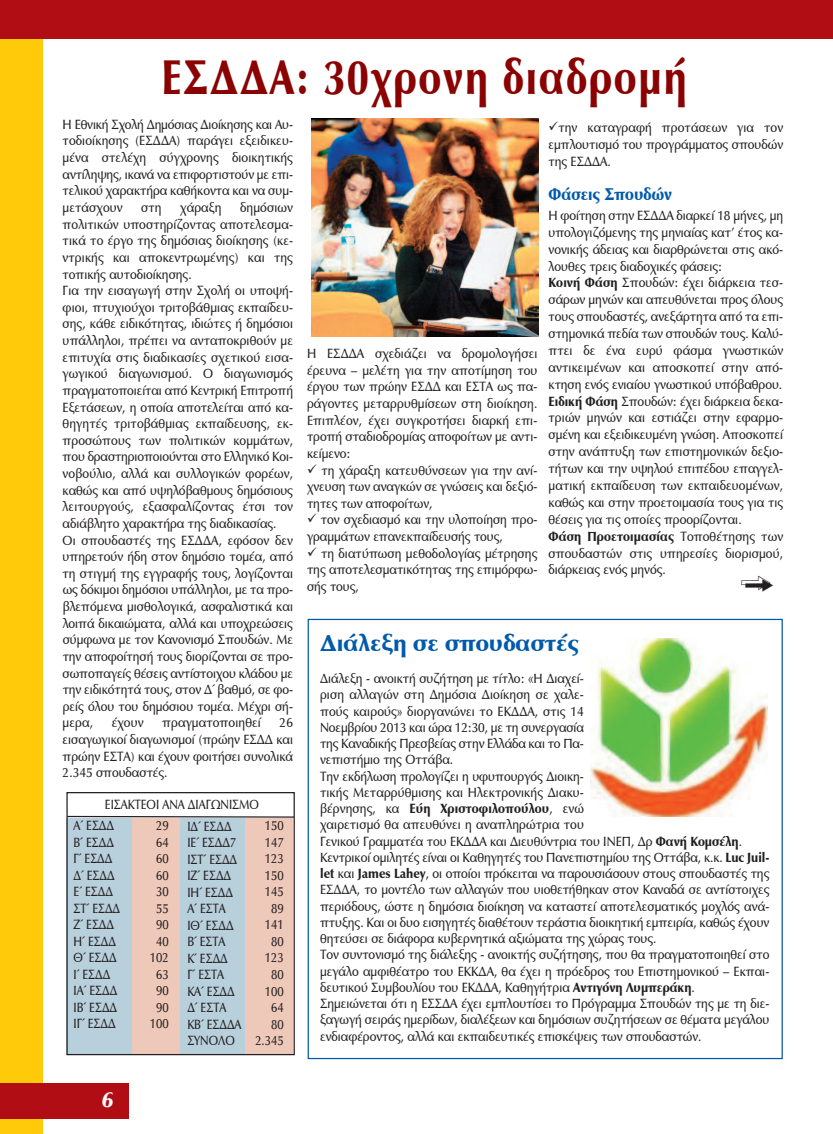
<style>
.page{position:relative;width:833px;height:1134px;background:#fff}
.page>*{position:absolute;margin:0;border:0;box-sizing:border-box;transform-origin:0 0}
.t1{font:50px "UB Optima Bold";letter-spacing:.05em;color:#8b0202;scale:.8 1}
.t2{font:23.75px "UB Optima Bold";color:#015aaa}
.t3{font:italic 22.5px "UB Optima Bold";color:#fff}
.t4{font:17.5px "UB Optima Bold";color:#015aaa;scale:.9 1}
.t5{font:13.75px/16.6px "UB Optima";color:#231f20;text-align:justify;scale:.9 1}
.t6{font:13.75px/16.5px "UB Optima";color:#231f20;scale:.85 1}
.t7{font:13.75px "UB Optima Bold";letter-spacing:.01em;color:#231f20;scale:.9 1}
.s1{font-family:"UB Optima Bold"}
.s2{font-family:"UB Optima"}
</style>
<div class="page">
<div style="left:67px;top:818px;width:65px;height:236px;background:#b8cfdc"></div>
<div style="left:132px;top:818px;width:48px;height:236px;background:#eec8b8"></div>
<div style="left:180px;top:818px;width:65px;height:236px;background:#b8cfdc"></div>
<div style="left:245px;top:818px;width:48px;height:236px;background:#eec8b8"></div>
<div style="left:0;top:0;width:833px;height:39px;background:#b00d15"></div>
<div style="left:0;top:39px;width:43px;height:1095px;background:#feca0a"></div>
<div style="left:0;top:1083px;width:128px;height:35px;background:#b00d15"></div>
<div style="left:66px;top:792px;width:229px;height:263px;border:1px solid #231f20"></div>
<svg style="left:66px;top:815px;width:229px;height:3px"></svg>
<img style="left:311px;top:118px;width:228px;height:218px">
<img style="left:590px;top:639px;width:178px;height:177px">
<h1 class="t1" style="left:162px;top:49px;width:658px">ΕΣΔΔΑ: 30χρονη διαδρομή</h1>
<p class="t5" style="left:63px;top:116px;width:257px">Η Εθνική Σχολή Δημόσιας Διοίκησης και Αυ&shy;τοδιοίκησης (ΕΣΔΔΑ) παράγει εξειδικευ&shy;μένα στελέχη σύγχρονης διοικητικής αντίληψης, ικανά να επιφορτιστούν με επι&shy;τελικού χαρακτήρα καθήκοντα και να συμ&shy;μετάσχουν</p>
<p class="t5" style="left:141px;top:200px;width:24px">στη</p>
<p class="t5" style="left:180px;top:200px;width:47px">χάραξη</p>
<p class="t5" style="left:63px;top:200px;width:257px;text-align:left;text-indent:177px">δημόσιων πολιτικών υποστηρίζοντας αποτελεσμα&shy;τικά το έργο της δημόσιας διοίκησης (κε&shy;ντρικής και αποκεντρωμένης) και της τοπικής αυτοδιοίκησης.<br>Για την εισαγωγή στην Σχολή οι υποψή&shy;φιοι, πτυχιούχοι τριτοβάθμιας εκπαίδευ&shy;σης, κάθε ειδικότητας, ιδιώτες ή δημόσιοι υπάλληλοι, πρέπει να ανταποκριθούν με επιτυχία στις διαδικασίες σχετικού εισα&shy;γωγικού διαγωνισμού. Ο διαγωνισμός πραγματοποιείται από Κεντρική Επιτροπή Εξετάσεων, η οποία αποτελείται από κα&shy;θηγητές τριτοβάθμιας εκπαίδευσης, εκ&shy;προσώπους των πολιτικών κομμάτων, που δραστηριοποιούνται στο Ελληνικό Κοι&shy;νοβούλιο, αλλά και συλλογικών φορέων, καθώς και από υψηλόβαθμους δημόσιους λειτουργούς, εξασφαλίζοντας έτσι τον αδιάβλητο χαρακτήρα της διαδικασίας.<br>Οι σπουδαστές της ΕΣΔΔΑ, εφόσον δεν υπηρετούν ήδη στον δημόσιο τομέα, από τη στιγμή της εγγραφής τους, λογίζονται ως δόκιμοι δημόσιοι υπάλληλοι, με τα προ&shy;βλεπόμενα μισθολογικά, ασφαλιστικά και λοιπά δικαιώματα, αλλά και υποχρεώσεις σύμφωνα με τον Κανονισμό Σπουδών. Με την αποφοίτησή τους διορίζονται σε προ&shy;σωποπαγείς θέσεις αντίστοιχου κλάδου με την ειδικότητά τους, στον Δ΄ βαθμό, σε φο&shy;ρείς όλου του δημόσιου τομέα. Μέχρι σή&shy;μερα,</p>
<p class="t5" style="left:112px;top:715px;width:37px">έχουν</p>
<p class="t5" style="left:162px;top:715px;width:111px">πραγματοποιηθεί</p>
<p class="t5" style="left:63px;top:715px;width:257px;text-indent:217px">26 εισαγωγικοί διαγωνισμοί (πρώην ΕΣΔΔ και πρώην ΕΣΤΑ) και έχουν φοιτήσει συνολικά 2.345 σπουδαστές.</p>
<p class="t6" style="left:105px;top:797px;width:183px">ΕΙΣΑΚΤΕΟΙ ΑΝΑ ΔΙΑΓΩΝΙΣΜΟ</p>
<p class="t6" style="left:74px;top:818px;width:56px">Α΄ ΕΣΔΔ<br>Β΄ ΕΣΔΔ<br>Γ΄ ΕΣΔΔ<br>Δ΄ ΕΣΔΔ<br>Ε΄ ΕΣΔΔ<br>ΣΤ΄ ΕΣΔΔ<br>Ζ΄ ΕΣΔΔ<br>Η΄ ΕΣΔΔ<br>Θ΄ ΕΣΔΔ<br>Ι΄ ΕΣΔΔ<br>ΙΑ΄ ΕΣΔΔ<br>ΙΒ΄ ΕΣΔΔ<br>ΙΓ΄ ΕΣΔΔ</p>
<p class="t6" style="left:150px;top:818px;width:24px;text-align:center">29<br>64<br>60<br>60<br>30<br>55<br>90<br>40<br>102<br>63<br>90<br>90<br>100</p>
<p class="t6" style="left:187px;top:818px;width:65px">ΙΔ΄ ΕΣΔΔ<br>ΙΕ΄ ΕΣΔΔ7<br>ΙΣΤ΄ ΕΣΔΔ<br>ΙΖ΄ ΕΣΔΔ<br>ΙΗ΄ ΕΣΔΔ<br>Α΄ ΕΣΤΑ<br>ΙΘ΄ ΕΣΔΔ<br>Β΄ ΕΣΤΑ<br>Κ΄ ΕΣΔΔ<br>Γ΄ ΕΣΤΑ<br>ΚΑ΄ ΕΣΔΔ<br>Δ΄ ΕΣΤΑ<br>ΚΒ΄ ΕΣΔΔΑ<br>ΣΥΝΟΛΟ</p>
<p class="t6" style="left:255px;top:818px;width:35px;text-align:right">150<br>147<br>123<br>150<br>145<br>89<br>141<br>80<br>123<br>80<br>100<br>64<br>80<br>2.345</p>
<p class="t5" style="left:307px;top:346px;width:257px">Η ΕΣΔΔΑ σχεδιάζει να δρομολογήσει έρευνα – μελέτη για την αποτίμηση του έργου των πρώην ΕΣΔΔ και ΕΣΤΑ ως πα&shy;ράγοντες μεταρρυθμίσεων στη διοίκηση.<br>Επιπλέον, έχει συγκροτήσει διαρκή επι&shy;τροπή σταδιοδρομίας αποφοίτων με αντι&shy;κείμενο:</p>
<p class="t5" style="left:307px;top:462px;width:257px">✓ τη χάραξη κατευθύνσεων για την ανί&shy;χνευση των αναγκών σε γνώσεις και δεξιό&shy;τητες των αποφοίτων,</p>
<p class="t5" style="left:307px;top:512px;width:257px">✓ τον σχεδιασμό και την υλοποίηση προ&shy;γραμμάτων επανεκπαίδευσής τους,</p>
<p class="t5" style="left:307px;top:545px;width:257px">✓ τη διατύπωση μεθοδολογίας μέτρησης της αποτελεσματικότητας της επιμόρφω&shy;σής τους,</p>
<p class="t5" style="left:548px;top:119px;width:262px">✓την καταγραφή προτάσεων για τον εμπλουτισμό του προγράμματος σπουδών της ΕΣΔΔΑ.</p>
<p class="t4" style="left:548px;top:184px;width:139px">Φάσεις Σπουδών</p>
<p class="t5" style="left:548px;top:207px;width:262px;text-align:left">Η φοίτηση στην ΕΣΔΔΑ διαρκεί 18 μήνες, μη υπολογιζόμενης της μηνιαίας κατ’ έτος κα&shy;νονικής άδειας και διαρθρώνεται στις ακό&shy;λουθες τρεις διαδοχικές φάσεις:<br><span class="s1">Κοινή Φάση</span> Σπουδών: έχει διάρκεια τεσ&shy;σάρων μηνών και απευθύνεται προς όλους τους σπουδαστές, ανεξάρτητα από τα επι&shy;στημονικά πεδία των σπουδών τους. Καλύ&shy;πτει δε ένα ευρύ φάσμα γνωστικών αντικειμένων και αποσκοπεί στην από&shy;κτηση ενός ενιαίου γνωστικού υπόβαθρου.<br><span class="s1">Ειδική Φάση</span> Σπουδών: έχει διάρκεια δεκα&shy;τριών μηνών και εστιάζει στην εφαρμο&shy;σμένη και εξειδικευμένη γνώση. Αποσκοπεί στην ανάπτυξη των επιστημονικών δεξιο&shy;τήτων και την υψηλού επιπέδου επαγγελ&shy;ματική εκπαίδευση των εκπαιδευομένων, καθώς και στην προετοιμασία τους για τις θέσεις για τις οποίες προορίζονται.</p>
<p class="t7" style="left:548px;top:528px;width:262px">Φάση Προετοιμασίας <span class="s2">Τοποθέτησης των</span></p>
<p class="t5" style="left:548px;top:545px;width:262px">σπουδαστών στις υπηρεσίες διορισμού, διάρκειας ενός μηνός.</p>
<h2 class="t2" style="left:320px;top:629px;width:260px">Διάλεξη σε σπουδαστές</h2>
<p class="t5" style="left:320px;top:671px;width:295px;line-height:16.2px;text-align:left">Διάλεξη - ανοικτή συζήτηση με τίτλο: «Η Διαχεί&shy;ριση αλλαγών στη Δημόσια Διοίκηση σε χαλε&shy;πούς καιρούς» διοργανώνει το ΕΚΔΔΑ, στις 14<br>Νοεμβρίου 2013 και ώρα 12:30, με τη συνεργασία της Καναδικής Πρεσβείας στην Ελλάδα και το Πα&shy;νεπιστήμιο της Οττάβα.<br>Την εκδήλωση προλογίζει η υφυπουργός Διοικη&shy;τικής Μεταρρύθμισης και Ηλεκτρονικής Διακυ-</p>
<p class="t7" style="left:320px;top:801px;width:295px"><span class="s2">βέρνησης, κα</span> Εύη Χριστοφιλοπούλου<span class="s2">, ενώ</span></p>
<p class="t5" style="left:320px;top:817px;width:501px;line-height:16.2px;text-align:left">χαιρετισμό θα απευθύνει η αναπληρώτρια του<br>Γενικού Γραμματέα του ΕΚΔΔΑ και Διευθύντρια του ΙΝΕΠ, Δρ <span class="s1">Φανή Κομσέλη</span>.<br>Κεντρικοί ομιλητές είναι οι Καθηγητές του Πανεπιστημίου της Οττάβα, κ.κ. <span class="s1">Luc Juil&shy;let</span> και <span class="s1">James Lahey</span>, οι οποίοι πρόκειται να παρουσιάσουν στους σπουδαστές της ΕΣΔΔΑ, το μοντέλο των αλλαγών που υιοθετήθηκαν στον Καναδά σε αντίστοιχες περιόδους, ώστε η δημόσια διοίκηση να καταστεί αποτελεσματικός μοχλός ανά&shy;πτυξης. Και οι δυο εισηγητές διαθέτουν τεράστια διοικητική εμπειρία, καθώς έχουν θητεύσει σε διάφορα κυβερνητικά αξιώματα της χώρας τους.<br>Τον συντονισμό της διάλεξης - ανοικτής συζήτησης, που θα πραγματοποιηθεί στο μεγάλο αμφιθέατρο του ΕΚΚΔΑ, θα έχει η πρόεδρος του Επιστημονικού – Εκπαι&shy;δευτικού Συμβουλίου του ΕΚΔΔΑ, Καθηγήτρια <span class="s1">Αντιγόνη Λυμπεράκη</span>.<br>Σημειώνεται ότι η ΕΣΣΔΑ έχει εμπλουτίσει το Πρόγραμμα Σπουδών της με τη διε&shy;ξαγωγή σειράς ημερίδων, διαλέξεων και δημόσιων συζητήσεων σε θέματα μεγάλου ενδιαφέροντος, αλλά και εκπαιδευτικές επισκέψεις των σπουδαστών.</p>
<h3 class="t3" style="left:102px;top:1087px;width:14px">6</h3>
</div>
